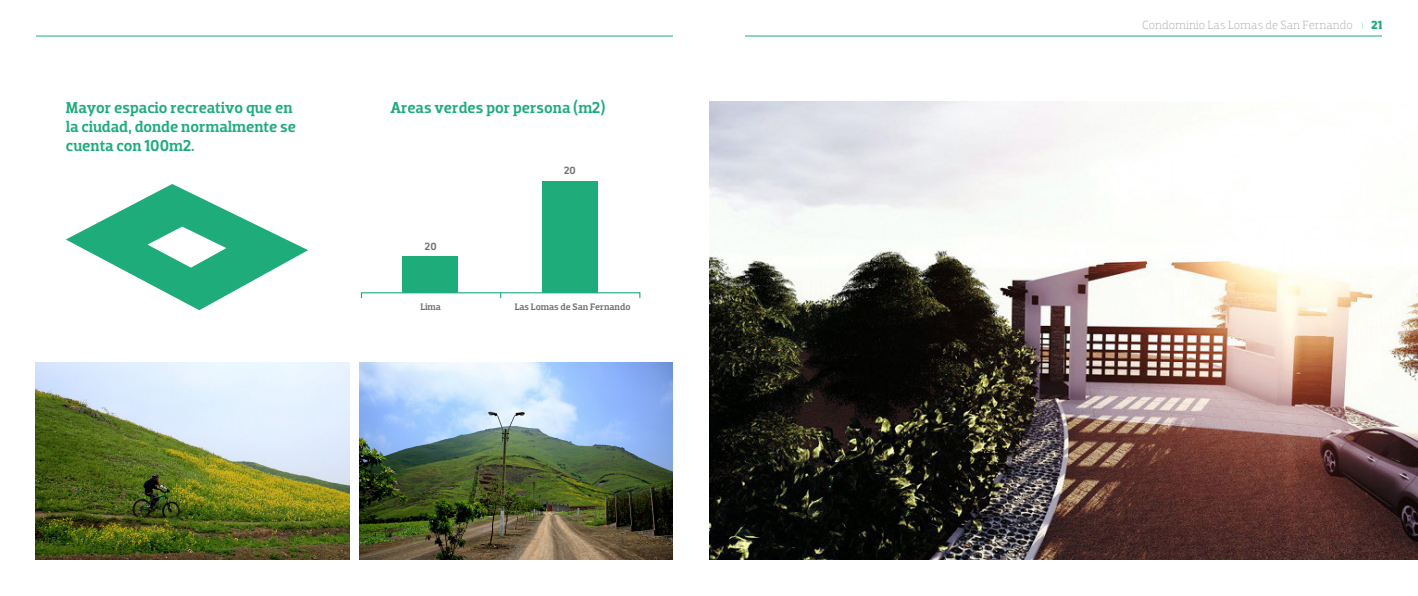
<style>
.page{position:relative;width:1418px;height:596px;background:#fff}
.page>*{position:absolute;margin:0;border:0;box-sizing:border-box;transform-origin:0 0}
.t1{font:500 16px/19.2px "Dobra Slab";color:#1eac7a}
.t2{font:300 12px "Dobra Slab";color:#a4a6a8}
.t3{font:500 10.7px "Dobra Slab";color:#727171}
.t4{font:500 9.6px "Dobra Slab";color:#727171}
.s1{font-size:7px;color:#1eac7a}
.s2{font-weight:700;color:#1eac7a}
</style>
<div class="page">
<img style="left:359px;top:363px;width:314px;height:196px">
<img style="left:36px;top:363px;width:314px;height:196px">
<svg style="left:66px;top:184px;width:242px;height:126px"></svg>
<div style="left:403px;top:255px;width:55px;height:37px;background:#1eac7a"></div>
<div style="left:361px;top:292px;width:279px;height:6px;border:1px solid #1eac7a"></div>
<div style="left:542px;top:181px;width:55px;height:111px;background:#1eac7a"></div>
<hr style="left:36px;top:36px;width:637px;height:1px;background:#1eac7a">
<img style="left:709px;top:101px;width:708px;height:458px">
<hr style="left:745px;top:36px;width:636px;height:1px;background:#1eac7a">
<p class="t1" style="left:66px;top:98px;width:232px">Mayor espacio recreativo que en la ciudad, donde normalmente se cuenta con 100m2.</p>
<p class="t1" style="left:390px;top:98px;width:217px">Areas verdes por persona (m2)</p>
<p class="t3" style="left:425px;top:240px;width:13px">20</p>
<p class="t3" style="left:564px;top:164px;width:13px">20</p>
<p class="t4" style="left:420px;top:301px;width:22px">Lima</p>
<p class="t4" style="left:515px;top:301px;width:117px">Las Lomas de San Fernando</p>
<p class="t2" style="left:1142px;top:18px;width:241px">Condominio Las Lomas de San Fernando <span class="s1">|</span> <span class="s2">21</span></p>
</div>
